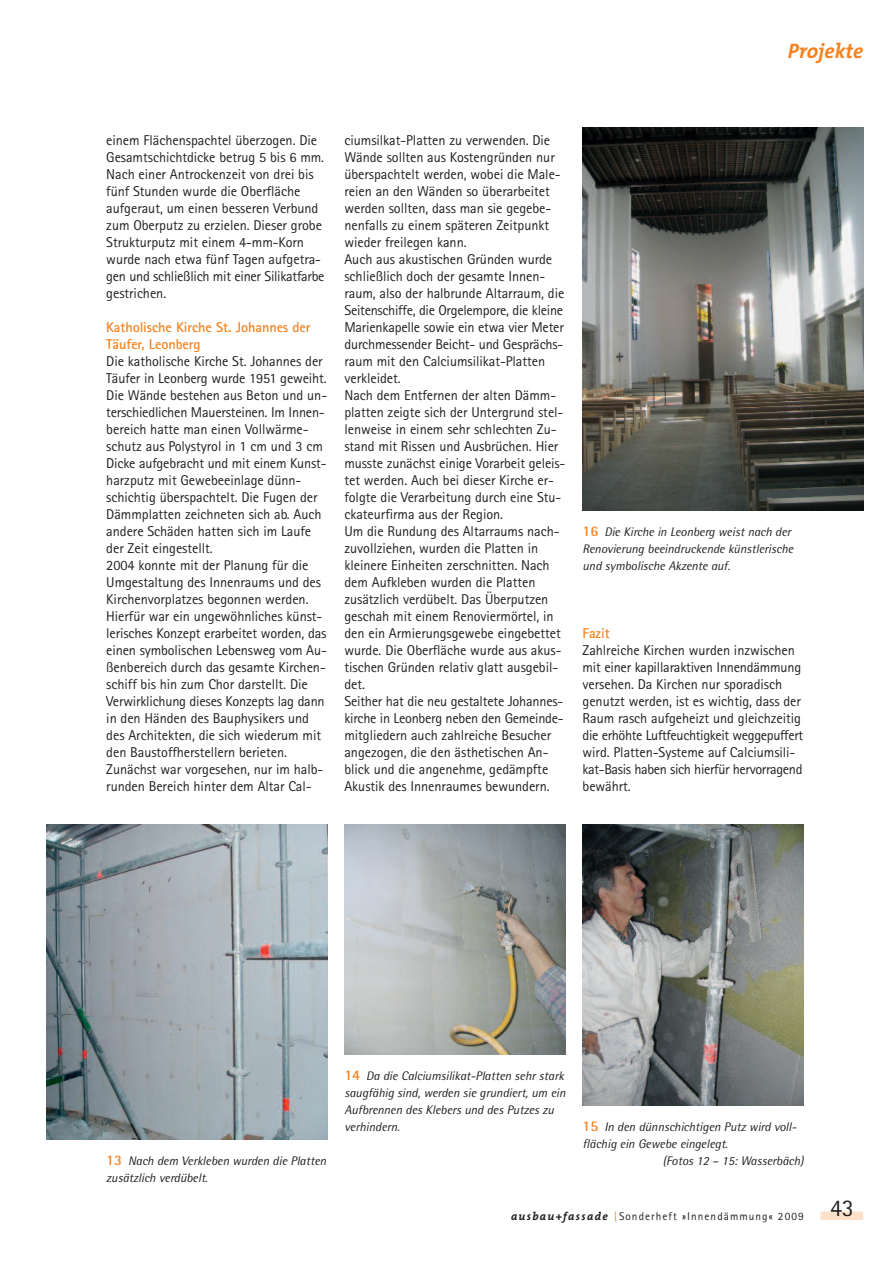
<style>
.page{position:relative;width:893px;height:1263px;background:#fff}
.page>*{position:absolute;margin:0;border:0;box-sizing:border-box;transform-origin:0 0}
.t1{font:italic 700 21px "The Mix";color:#f58220}
.t2{font:14.25px/17px "Rotis Sans Serif";letter-spacing:-.005em;color:#231f20}
.t3{font:700 14.25px/17px "Rotis Sans Serif";letter-spacing:-.005em;color:#f58220}
.t4{font:italic 12.45px/17px "Rotis Semi Sans";letter-spacing:-.005em;color:#231f20}
.t5{font:11.25px "Rotis Sans Serif";letter-spacing:.095em;color:#231f20}
.s1{font-weight:700;font-style:normal;font-size:14.7px;color:#f58220}
.s2{font-family:"The Mix";font-weight:700;font-style:italic}
.s3{color:#f58220}
</style>
<div class="page">
<div style="left:821px;top:1211px;width:42px;height:9px;background:#fee1c8"></div>
<img style="left:47px;top:825px;width:280px;height:315px">
<img style="left:344px;top:825px;width:222px;height:229px">
<img style="left:583px;top:825px;width:221px;height:281px">
<img style="left:583px;top:128px;width:280px;height:382px">
<h1 class="t1" style="left:788px;top:44px;width:77px">Projekte</h1>
<p class="t2" style="left:106px;top:133px;width:220px">einem Flächenspachtel überzogen. Die Gesamtschichtdicke betrug 5 bis 6 mm.<br>Nach einer Antrockenzeit von drei bis fünf Stunden wurde die Oberfläche aufgeraut, um einen besseren Verbund zum Oberputz zu erzielen. Dieser grobe Strukturputz mit einem 4-mm-Korn wurde nach etwa fünf Tagen aufgetra&shy;gen und schließlich mit einer Silikatfarbe gestrichen.</p>
<p class="t3" style="left:106px;top:320px;width:206px">Katholische Kirche St. Johannes der<br>Täufer, Leonberg</p>
<p class="t2" style="left:106px;top:354px;width:222px">Die katholische Kirche St. Johannes der Täufer in Leonberg wurde 1951 geweiht.<br>Die Wände bestehen aus Beton und un&shy;terschiedlichen Mauersteinen. Im Innen&shy;bereich hatte man einen Vollwärme&shy;schutz aus Polystyrol in 1 cm und 3 cm Dicke aufgebracht und mit einem Kunst&shy;harzputz mit Gewebeeinlage dünn&shy;schichtig überspachtelt. Die Fugen der Dämmplatten zeichneten sich ab. Auch andere Schäden hatten sich im Laufe der Zeit eingestellt.<br>2004 konnte mit der Planung für die Umgestaltung des Innenraums und des Kirchenvorplatzes begonnen werden.<br>Hierfür war ein ungewöhnliches künst&shy;lerisches Konzept erarbeitet worden, das einen symbolischen Lebensweg vom Au&shy;ßenbereich durch das gesamte Kirchen&shy;schiff bis hin zum Chor darstellt. Die Verwirklichung dieses Konzepts lag dann in den Händen des Bauphysikers und des Architekten, die sich wiederum mit den Baustoffherstellern berieten.<br>Zunächst war vorgesehen, nur im halb&shy;runden Bereich hinter dem Altar Cal-</p>
<p class="t2" style="left:344px;top:133px;width:222px">ciumsilkat-Platten zu verwenden. Die Wände sollten aus Kostengründen nur überspachtelt werden, wobei die Male&shy;reien an den Wänden so überarbeitet werden sollten, dass man sie gegebe&shy;nenfalls zu einem späteren Zeitpunkt wieder freilegen kann.<br>Auch aus akustischen Gründen wurde schließlich doch der gesamte Innen&shy;raum, also der halbrunde Altarraum, die Seitenschiffe, die Orgelempore, die kleine Marienkapelle sowie ein etwa vier Meter durchmessender Beicht- und Gesprächs&shy;raum mit den Calciumsilikat-Platten verkleidet.<br>Nach dem Entfernen der alten Dämm&shy;platten zeigte sich der Untergrund stel&shy;lenweise in einem sehr schlechten Zu&shy;stand mit Rissen und Ausbrüchen. Hier musste zunächst einige Vorarbeit geleis&shy;tet werden. Auch bei dieser Kirche er&shy;folgte die Verarbeitung durch eine Stu&shy;ckateurfirma aus der Region.<br>Um die Rundung des Altarraums nach&shy;zuvollziehen, wurden die Platten in kleinere Einheiten zerschnitten. Nach dem Aufkleben wurden die Platten zusätzlich verdübelt. Das Überputzen geschah mit einem Renoviermörtel, in den ein Armierungsgewebe eingebettet wurde. Die Oberfläche wurde aus akus&shy;tischen Gründen relativ glatt ausgebil&shy;det.<br>Seither hat die neu gestaltete Johannes&shy;kirche in Leonberg neben den Gemeinde&shy;mitgliedern auch zahlreiche Besucher angezogen, die den ästhetischen An&shy;blick und die angenehme, gedämpfte Akustik des Innenraumes bewundern.</p>
<p class="t4" style="left:583px;top:524px;width:212px"><span class="s1">16</span> Die Kirche in Leonberg weist nach der<br>Renovierung beeindruckende künstlerische und symbolische Akzente auf.</p>
<p class="t3" style="left:583px;top:626px;width:29px">Fazit</p>
<p class="t2" style="left:583px;top:643px;width:222px">Zahlreiche Kirchen wurden inzwischen mit einer kapillaraktiven Innendämmung versehen. Da Kirchen nur sporadisch genutzt werden, ist es wichtig, dass der Raum rasch aufgeheizt und gleichzeitig die erhöhte Luftfeuchtigkeit weggepuffert wird. Platten-Systeme auf Calciumsili&shy;kat-Basis haben sich hierfür hervorragend bewährt.</p>
<p class="t4" style="left:106px;top:1154px;width:222px"><span class="s1">13</span> Nach dem Verkleben wurden die Platten zusätzlich verdübelt.</p>
<p class="t4" style="left:344px;top:1069px;width:223px"><span class="s1">14</span> Da die Calciumsilikat-Platten sehr stark saugfähig sind, werden sie grundiert, um ein Aufbrennen des Klebers und des Putzes zu verhindern.</p>
<p class="t4" style="left:583px;top:1120px;width:214px"><span class="s1">15</span> In den dünnschichtigen Putz wird voll-</p>
<p class="t4" style="left:583px;top:1137px;width:147px">flächig ein Gewebe eingelegt.</p>
<p class="t4" style="left:663px;top:1154px;width:142px">(Fotos 12 – 15: Wasserbäch)</p>
<p class="t5" style="left:511px;top:1212px;width:344px"><span class="s2">ausbau+fassade</span> <span class="s3">|</span>Sonderheft »Innendämmung« 2009 <sup>43</sup></p>
</div>
